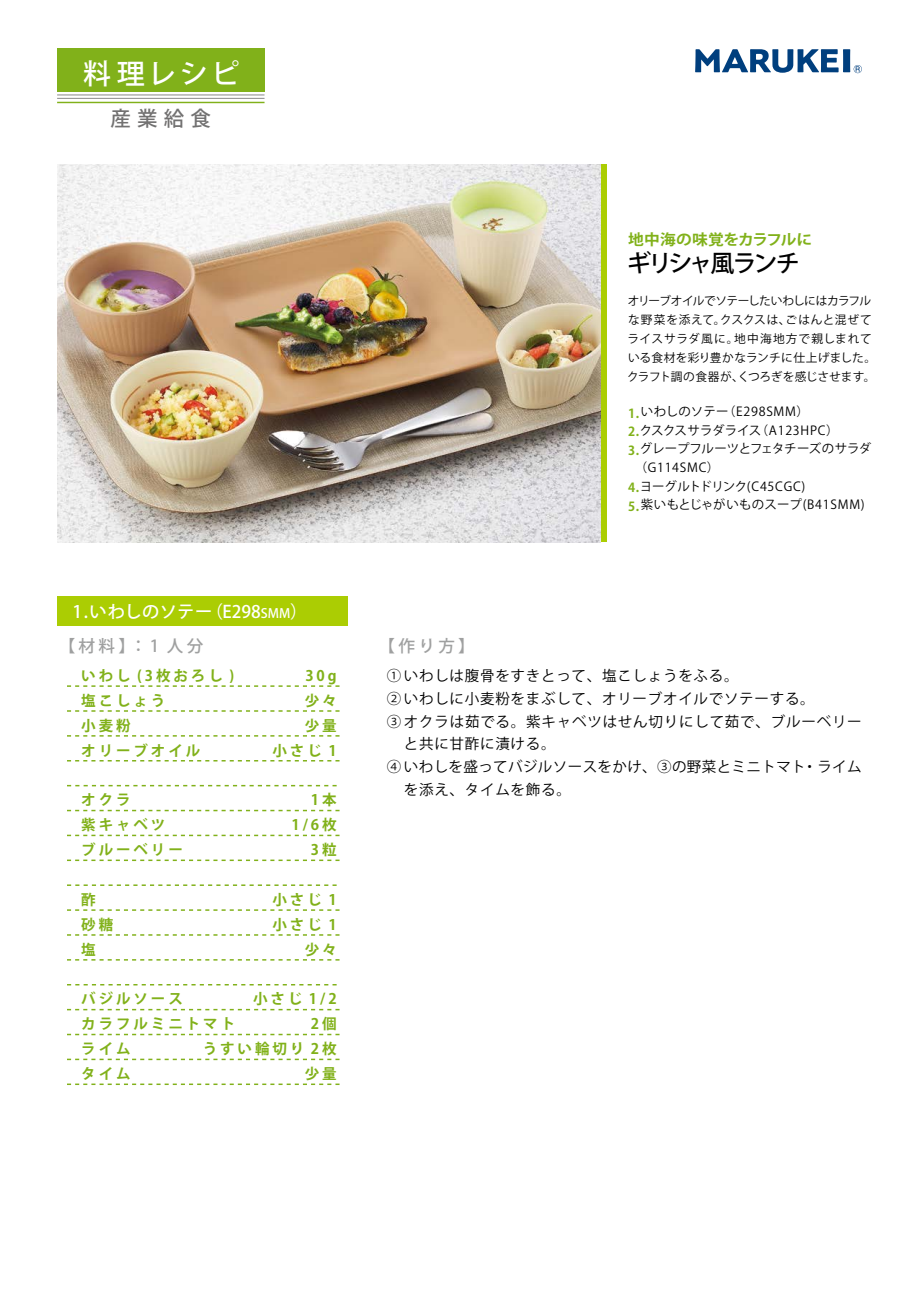
<style>
.page{position:relative;width:919px;height:1289px;background:#fff}
.page>*{position:absolute;margin:0;border:0;box-sizing:border-box;transform-origin:0 0}
.t1{font:500 28.05px "Koz Go Pro";letter-spacing:.135em;color:#fff}
.t2{font:500 24px "Koz Go Pro";letter-spacing:-.13em;color:#000}
.t3{font:500 20.4px "Koz Go Pro";color:#727171}
.t4{font:500 17.25px "Koz Go Pro";letter-spacing:.02em;color:#fff}
.t5{font:500 17.25px "Koz Go Pro";color:#fff}
.t6{font:500 16.65px "Koz Go Pro";letter-spacing:.2em;color:#9fa0a0}
.t7{font:700 15px "Koz Go Pro";letter-spacing:-.01em;color:#81b11a;scale:1.05 1}
.t8{font:700 14.55px/24.9px "Koz Go Pro";letter-spacing:.2em;color:#81b11a}
.t9{font:14.55px "Koz Go Pro";letter-spacing:.05em;color:#000}
.t10{font:14.55px/22.8px "Koz Go Pro";letter-spacing:.025em;color:#000}
.t11{font:500 12.9px "Koz Go Pro";color:#fff}
.t12{font:12.45px/18.6px "Koz Go Pro";letter-spacing:.06em;color:#000}
.t13{font:12.45px "Koz Go Pro";letter-spacing:.02em;color:#000}
.t14{font:12.45px "Koz Go Pro";letter-spacing:-.02em;color:#000}
.t15{font:700 12.45px "Koz Go Pro";color:#81b11a}
.t16{font:12.45px "Koz Go Pro";letter-spacing:-.03em;color:#000}
.t17{font:11.7px "Koz Go Pro";letter-spacing:.01em;color:#000}
.t18{font:11.7px/19px "Koz Go Pro";letter-spacing:-.05em;color:#000;text-align:right}
.t19{font:11.7px "Koz Go Pro";letter-spacing:-.01em;color:#000}
.t20{font:11.7px "Koz Go Pro";letter-spacing:.09em;color:#000}
.t21{font:11.7px "Koz Go Pro";letter-spacing:.055em;color:#000}
.t22{font:11.7px "Koz Go Pro";letter-spacing:.08em;color:#000}
</style>
<div class="page">
<hr style="left:57px;top:102px;width:207px;height:1px;background:#81b11a">
<hr style="left:57px;top:95px;width:207px;height:1px;background:#898989">
<hr style="left:57px;top:98px;width:207px;height:1px;background:#898989">
<div style="left:57px;top:48px;width:207px;height:43px;background:#81b11a"></div>
<svg style="left:695px;top:49px;width:166px;height:24px"></svg>
<div style="left:600px;top:165px;width:6px;height:377px;background:#abcd03"></div>
<img style="left:57px;top:165px;width:543px;height:377px">
<svg style="left:67px;top:685px;width:272px;height:2px"></svg>
<svg style="left:67px;top:710px;width:272px;height:1px"></svg>
<svg style="left:67px;top:735px;width:272px;height:1px"></svg>
<svg style="left:67px;top:760px;width:272px;height:1px"></svg>
<svg style="left:67px;top:785px;width:269px;height:1px"></svg>
<svg style="left:67px;top:809px;width:272px;height:2px"></svg>
<svg style="left:67px;top:834px;width:272px;height:2px"></svg>
<svg style="left:67px;top:859px;width:272px;height:2px"></svg>
<svg style="left:67px;top:884px;width:269px;height:2px"></svg>
<svg style="left:67px;top:909px;width:272px;height:1px"></svg>
<svg style="left:67px;top:934px;width:272px;height:1px"></svg>
<svg style="left:67px;top:959px;width:272px;height:1px"></svg>
<svg style="left:67px;top:984px;width:269px;height:1px"></svg>
<svg style="left:67px;top:1008px;width:272px;height:2px"></svg>
<svg style="left:67px;top:1033px;width:272px;height:2px"></svg>
<svg style="left:67px;top:1058px;width:272px;height:2px"></svg>
<svg style="left:67px;top:1083px;width:272px;height:1px"></svg>
<div style="left:57px;top:596px;width:290px;height:29px;background:#abcd03"></div>
<h1 class="t1" style="left:83px;top:56px;width:158px">料理レシピ</h1>
<h3 class="t3" style="left:111px;top:106px;width:102px">産業給食</h3>
<p class="t5" style="left:206px;top:600px;width:57px">（E298</p>
<p class="t5" style="left:290px;top:600px;width:19px">(</p>
<p class="t4" style="left:72px;top:600px;width:141px">1.いわしのソテー</p>
<p class="t11" style="left:261px;top:604px;width:31px">SMM</p>
<p class="t6" style="left:59px;top:635px;width:78px">【材料】</p>
<p class="t6" style="left:130px;top:635px;width:75px">：1 人分</p>
<p class="t8" style="left:81px;top:664px;width:154px">いわし 3( 枚おろし )</p>
<p class="t8" style="left:305px;top:664px;width:33px">30g</p>
<p class="t8" style="left:81px;top:689px;width:86px">塩こしょう</p>
<p class="t8" style="left:305px;top:689px;width:33px">少々</p>
<p class="t8" style="left:81px;top:714px;width:51px">小麦粉</p>
<p class="t8" style="left:305px;top:714px;width:33px">少量</p>
<p class="t8" style="left:81px;top:738px;width:120px">オリーブオイル</p>
<p class="t8" style="left:272px;top:738px;width:66px">小さじ 1</p>
<p class="t8" style="left:81px;top:788px;width:51px">オクラ</p>
<p class="t8" style="left:311px;top:788px;width:27px">1本</p>
<p class="t8" style="left:81px;top:813px;width:86px">紫キャベツ</p>
<p class="t8" style="left:291px;top:813px;width:47px">1/6枚</p>
<p class="t8" style="left:81px;top:838px;width:103px">ブルーベリー</p>
<p class="t8" style="left:311px;top:838px;width:27px">3粒</p>
<p class="t8" style="left:81px;top:888px;width:16px">酢</p>
<p class="t8" style="left:272px;top:888px;width:66px">小さじ 1</p>
<p class="t8" style="left:81px;top:912px;width:33px">砂糖</p>
<p class="t8" style="left:272px;top:912px;width:66px">小さじ 1</p>
<p class="t8" style="left:81px;top:937px;width:16px">塩</p>
<p class="t8" style="left:305px;top:937px;width:33px">少々</p>
<p class="t8" style="left:81px;top:987px;width:103px">バジルソース</p>
<p class="t8" style="left:253px;top:987px;width:85px">小さじ 1/2</p>
<p class="t8" style="left:311px;top:1012px;width:27px">2個</p>
<p class="t8" style="left:203px;top:1012px;width:135px;text-indent:-121px">カラフルミニトマト<br>うすい輪切り 2枚</p>
<p class="t8" style="left:81px;top:1037px;width:51px">ライム</p>
<p class="t8" style="left:81px;top:1062px;width:51px">タイム</p>
<p class="t8" style="left:305px;top:1062px;width:33px">少量</p>
<p class="t7" style="left:628px;top:230px;width:177px">地中海の味覚をカラフルに</p>
<h2 class="t2" style="left:627px;top:248px;width:174px">ギリシャ風ランチ</h2>
<p class="t18" style="left:627px;top:291px;width:245px">オリーブオイルでソテーしたいわしにはカラフルごはんと混ぜて</p>
<p class="t22" style="left:628px;top:312px;width:99px">な野菜を添えて。</p>
<p class="t17" style="left:720px;top:312px;width:72px">クスクスは、</p>
<p class="t21" style="left:627px;top:331px;width:113px">ライスサラダ風に。</p>
<p class="t17" style="left:628px;top:350px;width:249px">いる食材を彩り豊かなランチに仕上げました。</p>
<p class="t19" style="left:737px;top:369px;width:139px">くつろぎを感じさせます。</p>
<p class="t20" style="left:734px;top:331px;width:139px">地中海地方で親しまれて</p>
<p class="t17" style="left:627px;top:369px;width:118px">クラフト調の食器が、</p>
<p class="t12" style="left:723px;top:402px;width:87px">（E298SMM(</p>
<p class="t13" style="left:640px;top:403px;width:89px">いわしのソテー</p>
<p class="t15" style="left:628px;top:405px;width:13px">1.</p>
<p class="t16" style="left:640px;top:422px;width:123px">クスクスサラダライス</p>
<p class="t12" style="left:755px;top:421px;width:84px">（A123HPC(</p>
<p class="t15" style="left:628px;top:424px;width:13px">2.</p>
<p class="t14" style="left:640px;top:441px;width:233px">グレープフルーツとフェタチーズのサラダ</p>
<p class="t15" style="left:628px;top:442px;width:13px">3.</p>
<p class="t12" style="left:639px;top:458px;width:167px;text-indent:-5px">（G114SMC(<br>ヨーグルトドリンク C( 45CGC(</p>
<p class="t15" style="left:628px;top:479px;width:13px">4.</p>
<p class="t6" style="left:378px;top:635px;width:98px">【作り方【</p>
<p class="t13" style="left:640px;top:497px;width:225px">紫いもとじゃがいものスープ B( 41SMM(</p>
<p class="t15" style="left:628px;top:498px;width:13px">5.</p>
<p class="t9" style="left:387px;top:666px;width:353px">①いわしは腹骨をすきとって、塩こしょうをふる。</p>
<p class="t9" style="left:387px;top:689px;width:429px">②いわしに小麦粉をまぶして、オリーブオイルでソテーする。</p>
<p class="t9" style="left:387px;top:711px;width:476px">③オクラは茹でる。紫キャベツはせん切りにして茹で、ブルーベリー</p>
<p class="t9" style="left:404px;top:734px;width:153px">と共に甘酢に漬ける。</p>
<p class="t9" style="left:802px;top:757px;width:61px">・ライム</p>
<p class="t10" style="left:404px;top:755px;width:403px;text-indent:-17px">④いわしを盛ってバジルソースをかけ、③の野菜とミニトマトを添え、タイムを飾る。</p>
</div>
